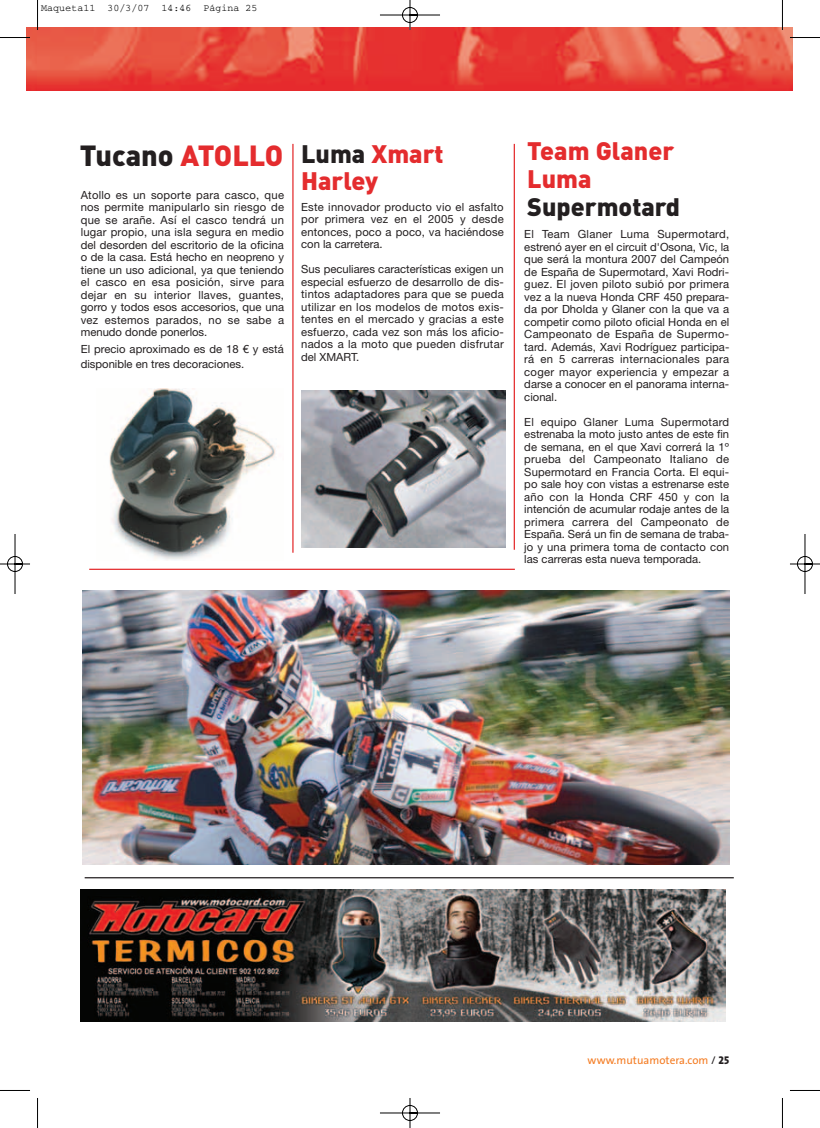
<style>
.page{position:relative;width:820px;height:1128px;background:#fff}
.page>*{position:absolute;margin:0;border:0;box-sizing:border-box;transform-origin:0 0}
.t1{font:900 28.75px "DIN";color:#231f20}
.t2{font:900 25px/27.5px "DIN";color:#e42c2e}
.t3{font:900 25px "DIN";color:#231f20}
.t4{font:11.25px/12.5px "Helvetica Neue";letter-spacing:.005em;color:#231f20;text-align:justify}
.t5{font:11.25px "The Sans";color:#f47b21}
.t6{font:10px "Courier";color:#000}
.s1{color:#e42c2e}
.s2{font-size:25px}
.s3{font-size:25px;color:#e42c2e}
.s4{color:#231f20}
.s5{font-family:"The Sans Extra Bold Caps";color:#231f20}
</style>
<div class="page">
<img style="left:0;top:0;width:819px;height:1127px">
<p class="t6" style="left:41px;top:5px;width:218px">Maqueta11 30/3/07 14:46 Página 25</p>
<h1 class="t1" style="left:80px;top:145px;width:365px">Tucano <span class="s1">ATOLLO</span> <span class="s2">Luma</span> <span class="s3">Xmart</span></h1>
<h2 class="t2" style="left:301px;top:170px;width:78px">Harley</h2>
<p class="t4" style="left:301px;top:200px;width:204px">Este innovador producto vio el asfalto por primera vez en el 2005 y desde entonces, poco a poco, va haciéndose con la carretera.</p>
<p class="t4" style="left:301px;top:263px;width:204px">Sus peculiares características exigen un especial esfuerzo de desarrollo de dis&shy;tintos adaptadores para que se pueda utilizar en los modelos de motos exis&shy;tentes en el mercado y gracias a este esfuerzo, cada vez son más los aficio&shy;nados a la moto que pueden disfrutar del XMART.</p>
<p class="t4" style="left:81px;top:188px;width:205px">Atollo es un soporte para casco, que nos permite manipularlo sin riesgo de que se arañe. Así el casco tendrá un lugar propio, una isla segura en medio del desorden del escritorio de la oficina o de la casa. Está hecho en neopreno y tiene un uso adicional, ya que teniendo el casco en esa posición, sirve para dejar en su interior llaves, guantes, gorro y todos esos accesorios, que una vez estemos parados, no se sabe a menudo donde ponerlos.</p>
<p class="t4" style="left:81px;top:341px;width:204px;line-height:15px">El precio aproximado es de 18 € y está disponible en tres decoraciones.</p>
<h2 class="t2" style="left:527px;top:140px;width:148px">Team Glaner<br>Luma</h2>
<h2 class="t3" style="left:527px;top:198px;width:154px">Supermotard</h2>
<p class="t4" style="left:524px;top:227px;width:206px">El Team Glaner Luma Supermotard, estrenó ayer en el circuit d'Osona, Vic, la que será la montura 2007 del Campeón de España de Supermotard, Xavi Rodri&shy;guez. El joven piloto subió por primera vez a la nueva Honda CRF 450 prepara&shy;da por Dholda y Glaner con la que va a competir como piloto oficial Honda en el Campeonato de España de Supermo&shy;tard. Además, Xavi Rodríguez participa&shy;rá en 5 carreras internacionales para coger mayor experiencia y empezar a darse a conocer en el panorama interna&shy;cional.</p>
<p class="t4" style="left:524px;top:415px;width:206px">El equipo Glaner Luma Supermotard estrenaba la moto justo antes de este fin de semana, en el que Xavi correrá la 1º prueba del Campeonato Italiano de Supermotard en Francia Corta. El equi&shy;po sale hoy con vistas a estrenarse este año con la Honda CRF 450 y con la intención de acumular rodaje antes de la primera carrera del Campeonato de España. Será un fin de semana de traba&shy;jo y una primera toma de contacto con las carreras esta nueva temporada.</p>
<p class="t5" style="left:587px;top:1055px;width:143px">www.mutuamotera.com <span class="s4">/</span> <span class="s5">25</span></p>
</div>
